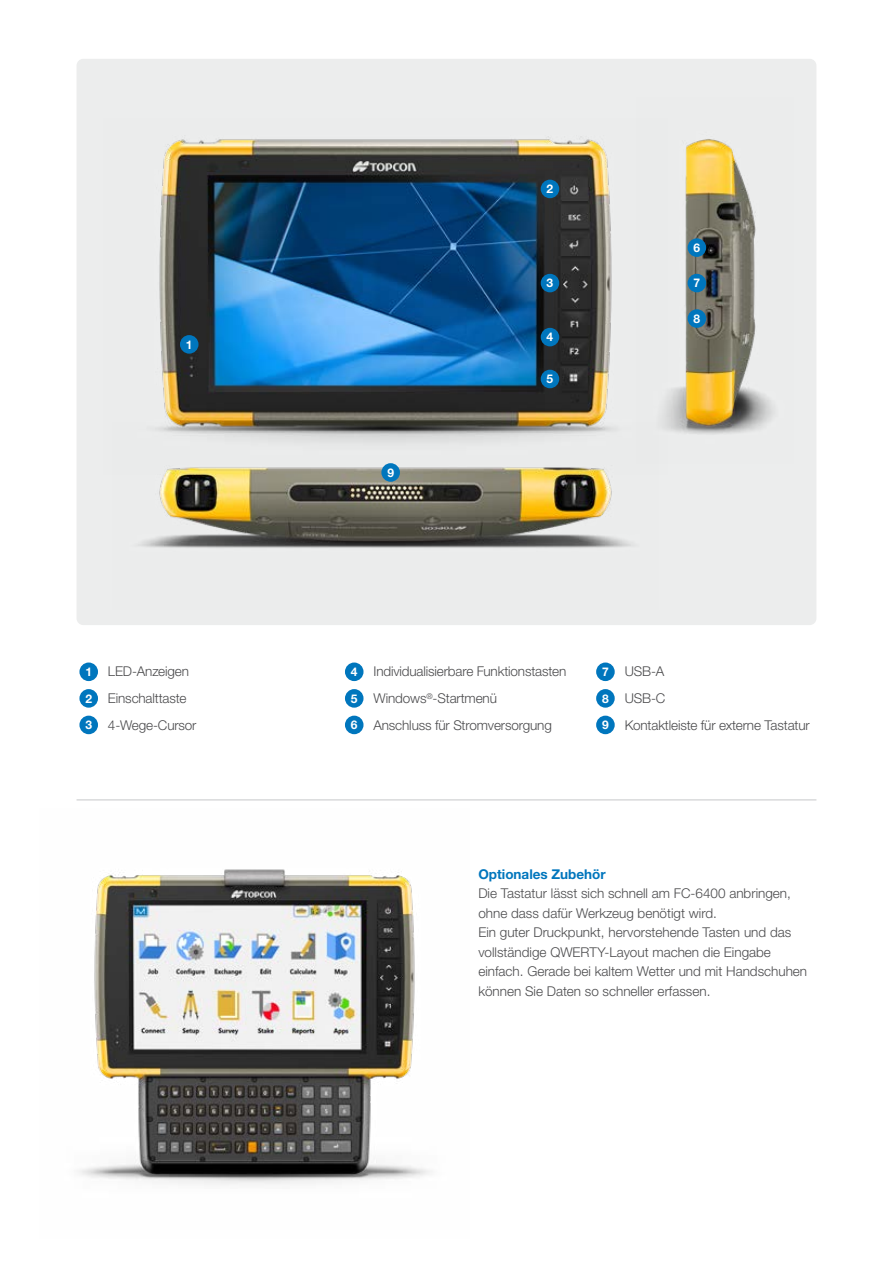
<style>
.page{position:relative;width:893px;height:1263px;background:#fff}
.page>*{position:absolute;margin:0;border:0;box-sizing:border-box;transform-origin:0 0}
.t1{font:300 13.5px/19.5px "Helvetica Neue LTW1 G";color:#4b4b4d}
.t2{font:700 13.5px "Helvetica Neue LTW1 G";color:#0076bd}
.t3{font:700 12px "Helvetica Neue LTW1 G";color:#fff}
</style>
<div class="page">
<hr style="left:77px;top:799px;width:739px;height:2px;background:#d9dadb">
<div style="left:79px;top:662px;width:19px;height:19px;background:#0076bd;border-radius:50%"></div>
<div style="left:79px;top:689px;width:19px;height:19px;background:#0076bd;border-radius:50%"></div>
<div style="left:79px;top:716px;width:19px;height:18px;background:#0076bd;border-radius:50%"></div>
<div style="left:345px;top:662px;width:18px;height:19px;background:#0076bd;border-radius:50%"></div>
<div style="left:345px;top:689px;width:18px;height:19px;background:#0076bd;border-radius:50%"></div>
<div style="left:345px;top:716px;width:18px;height:18px;background:#0076bd;border-radius:50%"></div>
<div style="left:596px;top:662px;width:19px;height:19px;background:#0076bd;border-radius:50%"></div>
<div style="left:596px;top:689px;width:19px;height:19px;background:#0076bd;border-radius:50%"></div>
<div style="left:596px;top:716px;width:19px;height:18px;background:#0076bd;border-radius:50%"></div>
<div style="left:77px;top:59px;width:739px;height:566px;background:#eceded;border-radius:7px"></div>
<img style="left:159px;top:136px;width:453px;height:286px">
<img style="left:138px;top:422px;width:493px;height:126px">
<img style="left:662px;top:139px;width:112px;height:295px">
<div style="left:180px;top:335px;width:18px;height:19px;background:#0076bd;border-radius:50%"></div>
<div style="left:541px;top:180px;width:18px;height:18px;background:#0076bd;border-radius:50%"></div>
<div style="left:541px;top:274px;width:18px;height:18px;background:#0076bd;border-radius:50%"></div>
<div style="left:541px;top:328px;width:18px;height:18px;background:#0076bd;border-radius:50%"></div>
<div style="left:541px;top:370px;width:18px;height:18px;background:#0076bd;border-radius:50%"></div>
<div style="left:688px;top:238px;width:18px;height:19px;background:#0076bd;border-radius:50%"></div>
<div style="left:688px;top:274px;width:18px;height:18px;background:#0076bd;border-radius:50%"></div>
<div style="left:688px;top:309px;width:18px;height:19px;background:#0076bd;border-radius:50%"></div>
<div style="left:381px;top:463px;width:19px;height:19px;background:#0076bd;border-radius:50%"></div>
<img style="left:78px;top:869px;width:354px;height:316px">
<p class="t3" style="left:186px;top:337px;width:8px">1</p>
<p class="t3" style="left:85px;top:664px;width:8px">1</p>
<p class="t3" style="left:85px;top:691px;width:8px">2</p>
<p class="t3" style="left:85px;top:717px;width:8px">3</p>
<p class="t1" style="left:108px;top:658px;width:90px;line-height:27px">LED-Anzeigen<br>Einschalttaste<br>4-Wege-Cursor</p>
<p class="t3" style="left:387px;top:465px;width:8px">9</p>
<p class="t3" style="left:547px;top:182px;width:8px">2</p>
<p class="t3" style="left:547px;top:276px;width:8px">3</p>
<p class="t3" style="left:547px;top:330px;width:8px">4</p>
<p class="t3" style="left:547px;top:372px;width:8px">5</p>
<p class="t3" style="left:693px;top:240px;width:8px">6</p>
<p class="t3" style="left:693px;top:276px;width:8px">7</p>
<p class="t3" style="left:693px;top:311px;width:8px">8</p>
<p class="t1" style="left:625px;top:658px;width:42px;line-height:27px">USB-A<br>USB-C</p>
<p class="t1" style="left:373px;top:658px;width:194px;line-height:27px">Individualisierbare Funktionstasten<br>Windows<sup>®</sup>-Startmenü<br>Anschluss für Stromversorgung</p>
<p class="t3" style="left:351px;top:664px;width:8px">4</p>
<p class="t3" style="left:351px;top:691px;width:8px">5</p>
<p class="t3" style="left:602px;top:664px;width:8px">7</p>
<p class="t3" style="left:602px;top:691px;width:8px">8</p>
<p class="t3" style="left:602px;top:717px;width:8px">9</p>
<p class="t3" style="left:351px;top:717px;width:8px">6</p>
<p class="t1" style="left:625px;top:715px;width:187px">Kontaktleiste für externe Tastatur</p>
<p class="t2" style="left:478px;top:865px;width:129px">Optionales Zubehör</p>
<p class="t1" style="left:478px;top:883px;width:330px">Die Tastatur lässt sich schnell am FC-6400 anbringen, ohne dass dafür Werkzeug benötigt wird.<br>Ein guter Druckpunkt, hervorstehende Tasten und das vollständige QWERTY-Layout machen die Eingabe einfach. Gerade bei kaltem Wetter und mit Handschuhen können Sie Daten so schneller erfassen.</p>
</div>
